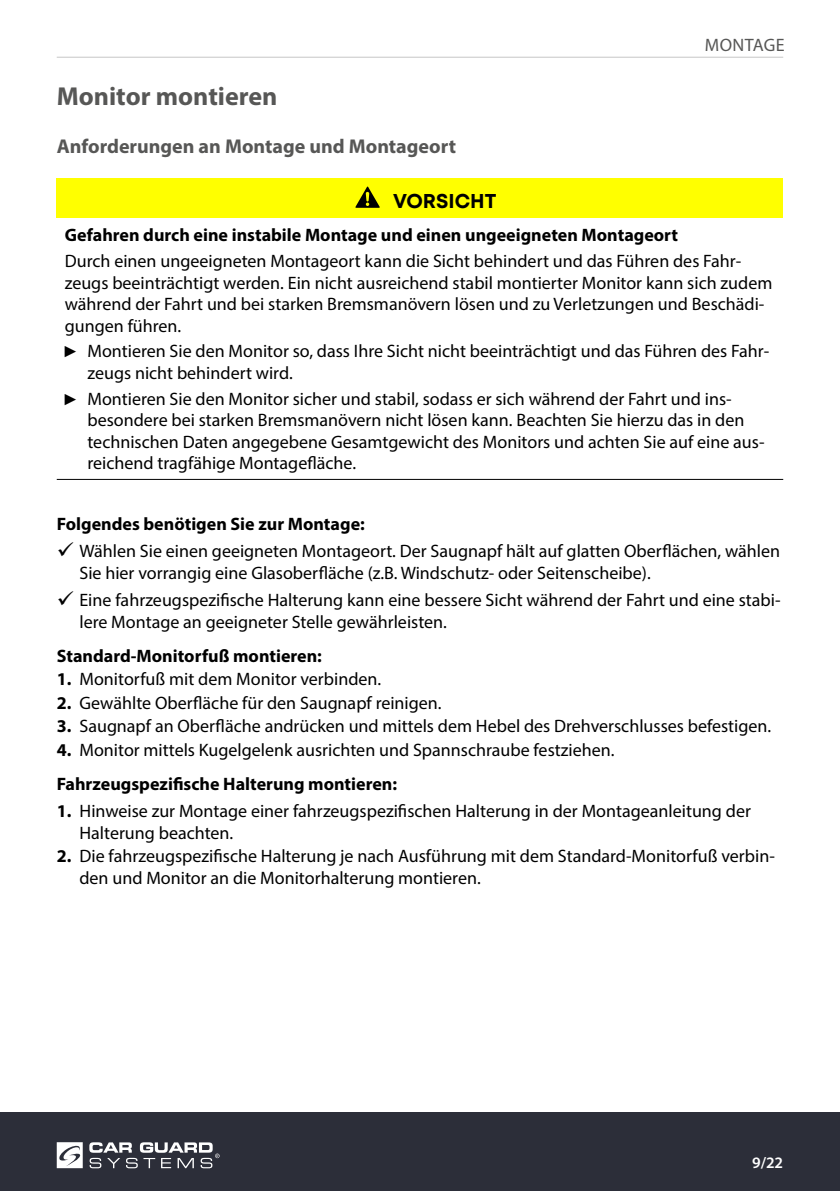
<style>
.page{position:relative;width:840px;height:1191px;background:#fff}
.page>*{position:absolute;margin:0;border:0;box-sizing:border-box;transform-origin:0 0}
.t1{font:700 26px "Myriad Pro";color:#575756}
.t2{font:700 20px "Myriad Pro";color:#575756}
.t3{font:700 20px "Mont";color:#000}
.t4{font:18px/21.6px "Myriad Pro";color:#000}
.t5{font:700 18px "Myriad Pro";color:#000}
.t6{font:18px "Myriad Pro";letter-spacing:.02em;color:#575756}
.t7{font:600 16px "Myriad Pro";color:#fff}
.s1{font-family:"Arial Narrow";font-size:16px}
.s2{font-weight:700}
</style>
<div class="page">
<div style="left:0;top:1112px;width:839px;height:79px;background:#2c2e39"></div>
<svg style="left:57px;top:1142px;width:26px;height:26px"></svg>
<svg style="left:89px;top:1142px;width:130px;height:26px"></svg>
<hr style="left:57px;top:57px;width:725px;height:1px;background:#c6c6c6">
<div style="left:57px;top:179px;width:725px;height:39px;background:#ff0"></div>
<hr style="left:57px;top:479px;width:725px;height:1px;background:#000">
<svg style="left:355px;top:187px;width:24px;height:21px"></svg>
<p class="t6" style="left:704px;top:34px;width:60px">Montage</p>
<h1 class="t1" style="left:57px;top:79px;width:222px">Monitor montieren</h1>
<p class="t2" style="left:57px;top:133px;width:400px">Anforderungen an Montage und Montageort</p>
<p class="t3" style="left:393px;top:188px;width:105px">VORSICHT</p>
<p class="t5" style="left:65px;top:223px;width:614px">Gefahren durch eine instabile Montage und einen ungeeigneten Montageort</p>
<p class="t4" style="left:65px;top:250px;width:708px">Durch einen ungeeigneten Montageort kann die Sicht behindert und das Führen des Fahr&shy;zeugs beeinträchtigt werden. Ein nicht ausreichend stabil montierter Monitor kann sich zudem während der Fahrt und bei starken Bremsmanövern lösen und zu Verletzungen und Beschädi&shy;gungen führen.</p>
<p class="t4" style="left:87px;top:340px;width:683px;text-indent:-23px"><span class="s1">►</span> Montieren Sie den Monitor so, dass Ihre Sicht nicht beeinträchtigt und das Führen des Fahr&shy;zeugs nicht behindert wird.</p>
<p class="t4" style="left:87px;top:387px;width:678px;text-indent:-23px"><span class="s1">►</span> Montieren Sie den Monitor sicher und stabil, sodass er sich während der Fahrt und ins&shy;besondere bei starken Bremsmanövern nicht lösen kann. Beachten Sie hierzu das in den technischen Daten angegebene Gesamtgewicht des Monitors und achten Sie auf eine aus&shy;reichend tragfähige Montagefläche.</p>
<p class="t5" style="left:57px;top:512px;width:309px">Folgendes benötigen Sie zur Montage:</p>
<p class="t4" style="left:79px;top:540px;width:702px">Wählen Sie einen geeigneten Montageort. Der Saugnapf hält auf glatten Oberflächen, wählen<br>Sie hier vorrangig eine Glasoberfläche (z.B. Windschutz- oder Seitenscheibe).</p>
<p class="t4" style="left:79px;top:589px;width:702px">Eine fahrzeugspezifische Halterung kann eine bessere Sicht während der Fahrt und eine stabi&shy;lere Montage an geeigneter Stelle gewährleisten.</p>
<p class="t5" style="left:57px;top:644px;width:266px">Standard-Monitorfuß montieren:</p>
<p class="t4" style="left:57px;top:668px;width:326px"><span class="s2">1.</span> Monitorfuß mit dem Monitor verbinden.</p>
<p class="t4" style="left:57px;top:691px;width:386px"><span class="s2">2.</span> Gewählte Oberfläche für den Saugnapf reinigen.</p>
<p class="t4" style="left:57px;top:715px;width:715px"><span class="s2">3.</span> Saugnapf an Oberfläche andrücken und mittels dem Hebel des Drehverschlusses befestigen.</p>
<p class="t4" style="left:57px;top:733px;width:559px;line-height:33.6px"><span class="s2">4.</span> Monitor mittels Kugelgelenk ausrichten und Spannschraube festziehen.<br><span class="s2">Fahrzeugspezifische Halterung montieren:</span></p>
<p class="t4" style="left:79px;top:800px;width:672px;text-indent:-23px"><span class="s2">1.</span> Hinweise zur Montage einer fahrzeugspezifischen Halterung in der Montageanleitung der<br>Halterung beachten.</p>
<p class="t4" style="left:79px;top:845px;width:696px;text-indent:-23px"><span class="s2">2.</span> Die fahrzeugspezifische Halterung je nach Ausführung mit dem Standard-Monitorfuß verbin&shy;den und Monitor an die Monitorhalterung montieren.</p>
<p class="t7" style="left:751px;top:1152px;width:33px">9/22</p>
</div>
